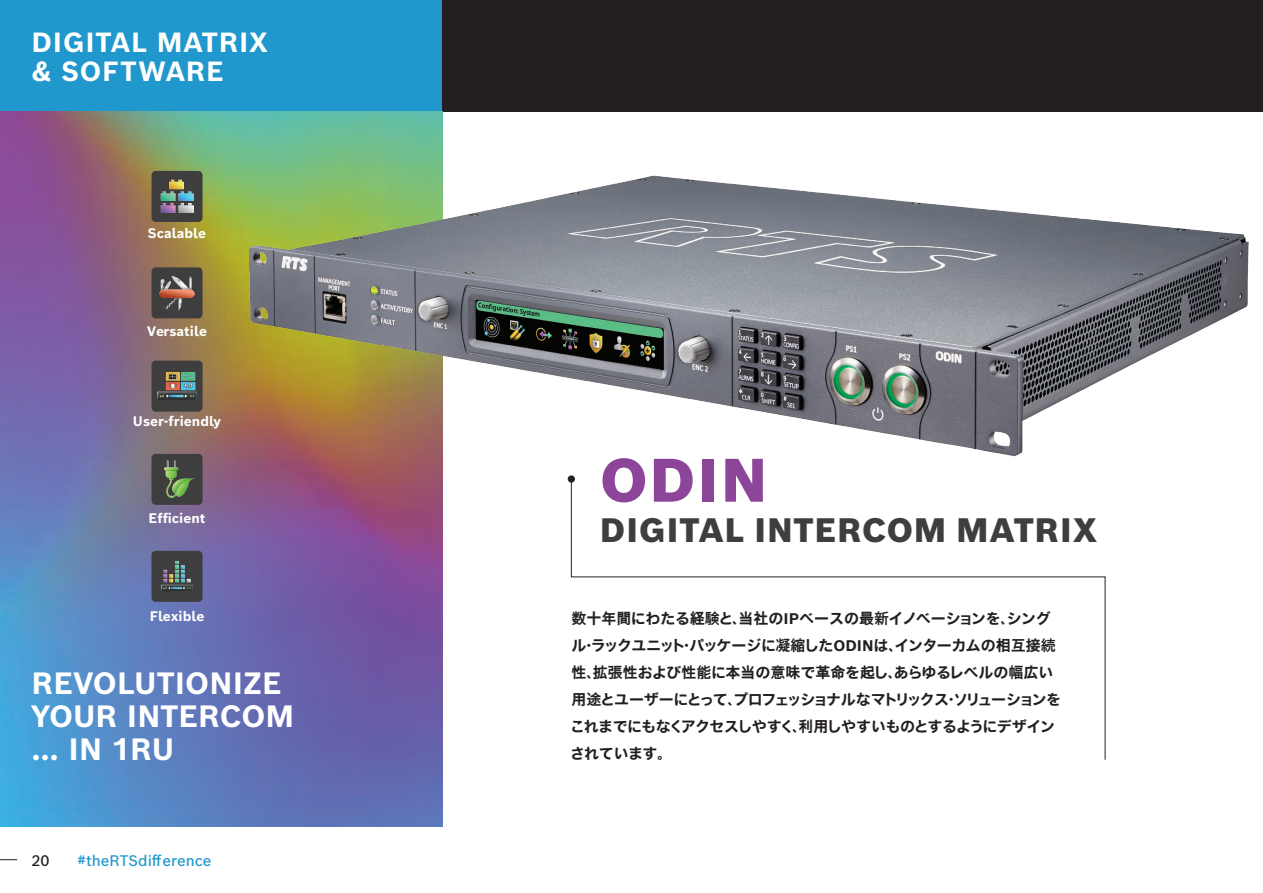
<style>
.page{position:relative;width:1263px;height:893px;background:#fff}
.page>*{position:absolute;margin:0;border:0;box-sizing:border-box;transform-origin:0 0}
.t1{font:900 60px "Bosch Sans";color:#8d4599}
.t2{font:900 33px "Bosch Sans";letter-spacing:.02em;color:#3e3e3f}
.t3{font:700 30px/33px "Bosch Sans";letter-spacing:.005em;color:#fff}
.t4{font:700 27px/28.5px "Bosch Sans";letter-spacing:.03em;color:#fff}
.t5{font:700 15px/27px "Bosch Sans Japanese";letter-spacing:-.035em;color:#231f20}
.t6{font:500 15px "Bosch Sans";color:#2098cd}
.t7{font:500 15px "Bosch Sans";color:#231f20}
.t8{font:700 13.5px "Bosch Sans";color:#fff}
</style>
<div class="page">
<div style="left:0;top:0;width:1263px;height:112px;background:#231f20"></div>
<div style="left:0;top:0;width:442px;height:112px;background:#2098cd"></div>
<svg style="left:0;top:859px;width:17px;height:1px"></svg>
<img style="left:0;top:112px;width:442px;height:714px">
<div style="left:152px;top:171px;width:51px;height:51px;background:#3e3e3f;border-radius:4px"></div>
<img style="left:161px;top:180px;width:32px;height:32px">
<div style="left:152px;top:267px;width:51px;height:51px;background:#3e3e3f;border-radius:4px"></div>
<img style="left:160px;top:276px;width:34px;height:34px">
<div style="left:152px;top:361px;width:51px;height:51px;background:#3e3e3f;border-radius:4px"></div>
<img style="left:158px;top:373px;width:38px;height:27px">
<div style="left:152px;top:454px;width:51px;height:51px;background:#3e3e3f;border-radius:4px"></div>
<img style="left:164px;top:461px;width:29px;height:36px">
<div style="left:152px;top:551px;width:51px;height:51px;background:#3e3e3f;border-radius:4px"></div>
<img style="left:162px;top:561px;width:30px;height:30px">
<svg style="left:571px;top:481px;width:535px;height:279px"></svg>
<div style="left:568px;top:475px;width:7px;height:8px;background:#231f20;border-radius:50%"></div>
<img style="left:242px;top:172px;width:1007px;height:293px">
<h3 class="t4" style="left:32px;top:26px;width:238px">DIGITAL MATRIX &amp; SOFTWARE</h3>
<p class="t8" style="left:148px;top:222px;width:60px">Scalable</p>
<p class="t8" style="left:147px;top:320px;width:61px">Versatile</p>
<p class="t8" style="left:133px;top:410px;width:90px">User-friendly</p>
<p class="t8" style="left:149px;top:507px;width:58px">Efficient</p>
<h1 class="t1" style="left:600px;top:429px;width:169px">ODIN</h1>
<h2 class="t2" style="left:600px;top:502px;width:499px">DIGITAL INTERCOM MATRIX</h2>
<p class="t8" style="left:150px;top:604px;width:56px">Flexible</p>
<p class="t5" style="left:570px;top:604px;width:493px">数十年間にわたる経験と、当社のIPベースの最新イノベーションを、シングル・ラックユニット・パッケージに凝縮したODINは、インターカムの相互接続性、拡張性および性能に本当の意味で革命を起し、あらゆるレベルの幅広い用途とユーザーにとって、プロフェッショナルなマトリックス・ソリューションをこれまでにもなくアクセスしやすく、利用しやすいものとするようにデザインされています。</p>
<h3 class="t3" style="left:32px;top:664px;width:264px">REVOLUTIONIZE<br>YOUR INTERCOM … IN 1RU</h3>
<p class="t7" style="left:32px;top:849px;width:20px">20</p>
<p class="t6" style="left:78px;top:849px;width:135px">#theRTSdifference</p>
</div>
